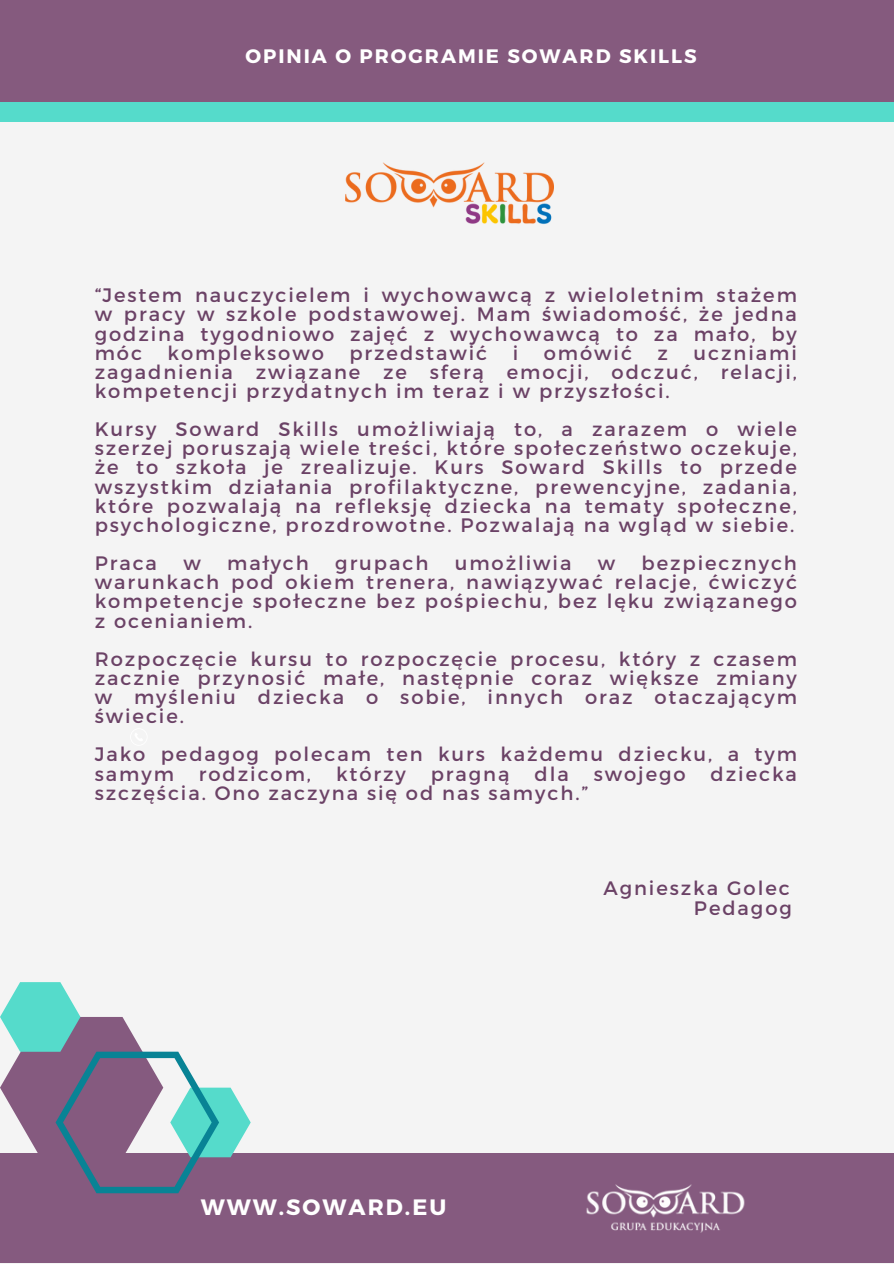
<style>
.page{position:relative;width:894px;height:1264px;background:#fff}
.page>*{position:absolute;margin:0;border:0;box-sizing:border-box;transform-origin:0 0}
.t1{font:700 22.2px "Montserrat";letter-spacing:.09em;color:#fff}
.t2{font:19.5px/19.2px "Montserrat";letter-spacing:.1em;color:#6b4266;text-align:justify}
.t3{font:700 19.5px "Montserrat";letter-spacing:.1em;color:#fff}
</style>
<div class="page">
<div style="left:0;top:0;width:893px;height:1263px;background:#f4f4f4"></div>
<svg style="left:135px;top:734px;width:7px;height:7px"></svg>
<div style="left:0;top:14px;width:893px;height:108px;background:#55dbcb"></div>
<div style="left:0;top:0;width:893px;height:102px;background:#855a7e"></div>
<div style="left:0;top:1153px;width:893px;height:110px;background:#855a7f"></div>
<img style="left:586px;top:1184px;width:159px;height:49px">
<svg style="left:0;top:982px;width:251px;height:211px"></svg>
<img style="left:345px;top:162px;width:208px;height:62px">
<p class="t3" style="left:245px;top:43px;width:452px">OPINIA O PROGRAMIE SOWARD SKILLS</p>
<p class="t2" style="left:95px;top:285px;width:703px">“Jestem nauczycielem i wychowawcą z wieloletnim stażem w pracy w szkole podstawowej. Mam świadomość, że jedna godzina tygodniowo zajęć z wychowawcą to za mało, by móc</p>
<p class="t2" style="left:167px;top:342px;width:158px">kompleksowo</p>
<p class="t2" style="left:349px;top:342px;width:139px">przedstawić</p>
<p class="t2" style="left:512px;top:342px;width:7px">i</p>
<p class="t2" style="left:543px;top:342px;width:90px">omówić</p>
<p class="t2" style="left:657px;top:342px;width:12px">z</p>
<p class="t2" style="left:95px;top:342px;width:703px;text-indent:598px">uczniami zagadnienia związane ze sferą emocji, odczuć, relacji, kompetencji przydatnych im teraz i w przyszłości.</p>
<p class="t2" style="left:95px;top:418px;width:703px">Kursy Soward Skills umożliwiają to, a zarazem o wiele szerzej poruszają wiele treści, które społeczeństwo oczekuje, że to szkoła je zrealizuje. Kurs Soward Skills to przede wszystkim działania profilaktyczne, prewencyjne, zadania, które pozwalają na refleksję dziecka na tematy społeczne, psychologiczne, prozdrowotne. Pozwalają na wgląd w siebie.</p>
<p class="t2" style="left:95px;top:552px;width:64px">Praca</p>
<p class="t2" style="left:183px;top:552px;width:19px">w</p>
<p class="t2" style="left:227px;top:552px;width:83px">małych</p>
<p class="t2" style="left:335px;top:552px;width:95px">grupach</p>
<p class="t2" style="left:454px;top:552px;width:118px">umożliwia</p>
<p class="t2" style="left:597px;top:552px;width:19px">w</p>
<p class="t2" style="left:95px;top:552px;width:703px;text-indent:546px">bezpiecznych warunkach pod okiem trenera, nawiązywać relacje, ćwiczyć kompetencje społeczne bez pośpiechu, bez lęku związanego z ocenianiem.</p>
<p class="t2" style="left:95px;top:648px;width:703px">Rozpoczęcie kursu to rozpoczęcie procesu, który z czasem zacznie przynosić małe, następnie coraz większe zmiany w myśleniu dziecka o sobie, innych oraz otaczającym świecie.</p>
<p class="t2" style="left:95px;top:744px;width:703px">Jako pedagog polecam ten kurs każdemu dziecku, a tym samym</p>
<p class="t2" style="left:199px;top:763px;width:114px">rodzicom,</p>
<p class="t2" style="left:336px;top:763px;width:71px">którzy</p>
<p class="t2" style="left:430px;top:763px;width:80px">pragną</p>
<p class="t2" style="left:534px;top:763px;width:36px">dla</p>
<p class="t2" style="left:593px;top:763px;width:93px">swojego</p>
<p class="t2" style="left:710px;top:763px;width:88px">dziecka</p>
<p class="t2" style="left:95px;top:782px;width:494px">szczęścia. Ono zaczyna się od nas samych.”</p>
<p class="t1" style="left:201px;top:1192px;width:247px">WWW.SOWARD.EU</p>
<p class="t2" style="left:603px;top:877px;width:188px">Agnieszka Golec</p>
<p class="t2" style="left:693px;top:897px;width:99px">Pedagog</p>
</div>
